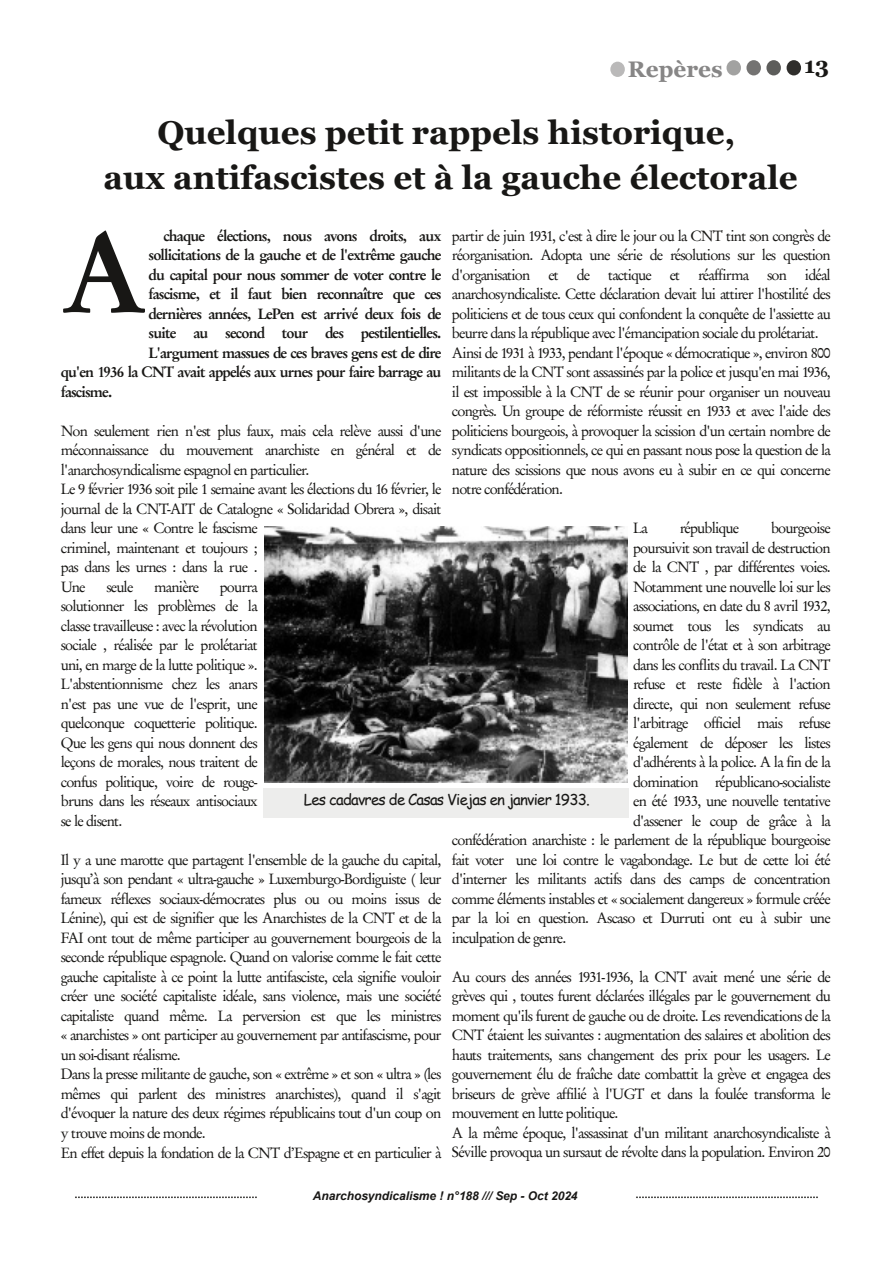
<style>
.page{position:relative;width:893px;height:1263px;background:#fff}
.page>*{position:absolute;margin:0;border:0;box-sizing:border-box;transform-origin:0 0}
.t1{font:500 112.5px "Garamond No 8";color:#181715}
.t2{font:700 33px/45px "Georgia";color:#181715;text-align:center}
.t3{font:700 22.5px "Georgia";color:#878686}
.t4{font:700 22.5px "Georgia";color:#181715}
.t5{font:15px/19.5px "Garamond No 8";letter-spacing:-.055em;color:#181715}
.t6{font:500 15px "Garamond No 8";letter-spacing:-.05em;color:#181715}
.t7{font:15px "Comic Sans MS";letter-spacing:-.05em;color:#181715}
.t8{font:italic 700 12px "Arial";letter-spacing:-.005em;color:#181715}
</style>
<div class="page">
<svg style="left:636px;top:1196px;width:182px;height:2px"></svg>
<svg style="left:75px;top:1196px;width:182px;height:2px"></svg>
<div style="left:766px;top:60px;width:15px;height:15px;background:#181715;border-radius:50%;opacity:.7"></div>
<div style="left:610px;top:62px;width:15px;height:15px;background:#bab9b9;border-radius:50%"></div>
<div style="left:787px;top:60px;width:14px;height:15px;background:#2f2e2c;border-radius:50%"></div>
<div style="left:746px;top:60px;width:15px;height:15px;background:#181715;border-radius:50%;opacity:.6"></div>
<div style="left:726px;top:60px;width:15px;height:15px;background:#181715;border-radius:50%;opacity:.4"></div>
<img style="left:265px;top:526px;width:363px;height:257px">
<div style="left:263px;top:788px;width:366px;height:29px;background:#ededec"></div>
<h3 class="t3" style="left:628px;top:56px;width:96px">Repères</h3>
<h3 class="t4" style="left:804px;top:52px;width:26px">13</h3>
<h2 class="t2" style="left:104px;top:110px;width:695px">Quelques petit rappels historique,<br>aux antifascistes et à la gauche électorale</h2>
<p class="t6" style="left:163px;top:227px;width:279px">chaque élections, nous avons droits, aux</p>
<p class="t6" style="left:149px;top:246px;width:294px">sollicitations de la gauche et de l'extrême gauche</p>
<p class="t6" style="left:149px;top:266px;width:294px">du capital pour nous sommer de voter contre le</p>
<p class="t6" style="left:149px;top:285px;width:294px">fascisme, et il faut bien reconnaître que ces</p>
<p class="t6" style="left:149px;top:305px;width:294px">dernières années, LePen est arrivé deux fois de</p>
<p class="t6" style="left:149px;top:324px;width:294px">suite au second tour des pestilentielles.</p>
<p class="t6" style="left:149px;top:344px;width:294px">L'argument massues de ces braves gens est de dire</p>
<p class="t6" style="left:61px;top:363px;width:382px">qu'en 1936 la CNT avait appelés aux urnes pour faire barrage au</p>
<p class="t6" style="left:61px;top:383px;width:53px">fascisme.</p>
<p class="t5" style="left:61px;top:421px;width:382px">Non seulement rien n'est plus faux, mais cela relève aussi d'une méconnaissance du mouvement anarchiste en général et de l'anarchosyndicalisme espagnol en particulier.<br>Le 9 février 1936 soit pile 1 semaine avant les élections du 16 février, le journal de la CNT-AIT de Catalogne « Solidaridad Obrera », disait dans leur une « Contre le fascisme<br>criminel, maintenant et toujours ;<br>pas dans les urnes : dans la rue .<br>Une</p>
<p class="t5" style="left:452px;top:226px;width:380px">partir de juin 1931, c'est à dire le jour ou la CNT tint son congrès de réorganisation. Adopta une série de résolutions sur les question d'organisation et de tactique et réaffirma son idéal anarchosyndicaliste. Cette déclaration devait lui attirer l'hostilité des politiciens et de tous ceux qui confondent la conquête de l'assiette au beurre dans la république avec l'émancipation sociale du prolétariat.<br>Ainsi de 1931 à 1933, pendant l'époque « démocratique », environ 800 militants de la CNT sont assassinés par la police et jusqu'en mai 1936, il est impossible à la CNT de se réunir pour organiser un nouveau congrès. Un groupe de réformiste réussit en 1933 et avec l'aide des politiciens bourgeois, à provoquer la scission d'un certain nombre de syndicats oppositionnels, ce qui en passant nous pose la question de la nature des scissions que nous avons eu à subir en ce qui concerne notre confédération.</p>
<p class="t5" style="left:633px;top:519px;width:16px">La</p>
<p class="t5" style="left:680px;top:519px;width:61px">république</p>
<p class="t5" style="left:771px;top:519px;width:61px">bourgeoise</p>
<p class="t5" style="left:633px;top:538px;width:199px">poursuivit son travail de destruction</p>
<p class="t5" style="left:633px;top:558px;width:199px">de la CNT , par différentes voies.</p>
<p class="t5" style="left:633px;top:577px;width:199px">Notamment une nouvelle loi sur les</p>
<p class="t5" style="left:633px;top:597px;width:199px">associations, en date du 8 avril 1932,</p>
<p class="t5" style="left:633px;top:616px;width:199px">soumet tous les syndicats au</p>
<p class="t5" style="left:633px;top:636px;width:199px">contrôle de l'état et à son arbitrage</p>
<p class="t5" style="left:633px;top:655px;width:199px">dans les conflits du travail. La CNT</p>
<p class="t5" style="left:633px;top:675px;width:199px">refuse et reste fidèle à l'action</p>
<p class="t5" style="left:633px;top:694px;width:199px">directe, qui non seulement refuse</p>
<p class="t5" style="left:633px;top:714px;width:199px">l'arbitrage officiel mais refuse</p>
<p class="t5" style="left:633px;top:733px;width:199px">également de déposer les listes</p>
<p class="t5" style="left:633px;top:753px;width:199px">d'adhérents à la police. A la fin de la</p>
<p class="t5" style="left:633px;top:772px;width:199px">domination républicano-socialiste</p>
<p class="t5" style="left:633px;top:792px;width:199px">en été 1933, une nouvelle tentative</p>
<p class="t5" style="left:633px;top:811px;width:199px">d'assener le coup de grâce à la</p>
<p class="t5" style="left:452px;top:831px;width:380px">confédération anarchiste : le parlement de la république bourgeoise</p>
<p class="t5" style="left:452px;top:850px;width:380px">fait voter une loi contre le vagabondage. Le but de cette loi été</p>
<p class="t5" style="left:452px;top:870px;width:380px">d'interner les militants actifs dans des camps de concentration</p>
<p class="t5" style="left:452px;top:889px;width:380px">comme éléments instables et « socialement dangereux » formule créée</p>
<p class="t5" style="left:452px;top:909px;width:380px">par la loi en question. Ascaso et Durruti ont eu à subir une</p>
<p class="t5" style="left:452px;top:928px;width:116px">inculpation de genre.</p>
<p class="t5" style="left:452px;top:967px;width:380px">Au cours des années 1931-1936, la CNT avait mené une série de grèves qui , toutes furent déclarées illégales par le gouvernement du moment qu'ils furent de gauche ou de droite. Les revendications de la CNT étaient les suivantes : augmentation des salaires et abolition des hauts traitements, sans changement des prix pour les usagers. Le gouvernement élu de fraîche date combattit la grève et engagea des briseurs de grève affilié à l'UGT et dans la foulée transforma le mouvement en lutte politique.<br>A la même époque, l'assassinat d'un militant anarchosyndicaliste à Séville provoqua un sursaut de révolte dans la population. Environ 20</p>
<h1 class="t1" style="left:62px;top:207px;width:86px">A</h1>
<p class="t5" style="left:106px;top:577px;width:29px">seule</p>
<p class="t5" style="left:154px;top:577px;width:46px">manière</p>
<p class="t5" style="left:61px;top:577px;width:198px;text-align:justify;text-indent:159px">pourra solutionner les problèmes de la classe travailleuse : avec la révolution sociale , réalisée par le prolétariat uni, en marge de la lutte politique ».<br>L'abstentionnisme chez les anars n'est pas une vue de l'esprit, une quelconque coquetterie politique.<br>Que les gens qui nous donnent des leçons de morales, nous traitent de confus politique, voire de rouge&shy;bruns dans les réseaux antisociaux se le disent.</p>
<p class="t5" style="left:61px;top:850px;width:382px">Il y a une marotte que partagent l'ensemble de la gauche du capital, jusqu’à son pendant « ultra-gauche » Luxemburgo-Bordiguiste ( leur fameux réflexes sociaux-démocrates plus ou ou moins issus de Lénine), qui est de signifier que les Anarchistes de la CNT et de la FAI ont tout de même participer au gouvernement bourgeois de la seconde république espagnole. Quand on valorise comme le fait cette gauche capitaliste à ce point la lutte antifasciste, cela signifie vouloir créer une société capitaliste idéale, sans violence, mais une société capitaliste quand même. La perversion est que les ministres « anarchistes » ont participer au gouvernement par antifascisme, pour un soi-disant réalisme.<br>Dans la presse militante de gauche, son « extrême » et son « ultra » (les mêmes qui parlent des ministres anarchistes), quand il s'agit d'évoquer la nature des deux régimes républicains tout d'un coup on y trouve moins de monde.<br>En effet depuis la fondation de la CNT d’Espagne et en particulier à</p>
<p class="t7" style="left:304px;top:789px;width:288px">Les cadavres de Casas Viejas en janvier 1933.</p>
<p class="t8" style="left:313px;top:1189px;width:266px">Anarchosyndicalisme ! n°188 /// Sep - Oct 2024</p>
</div>
